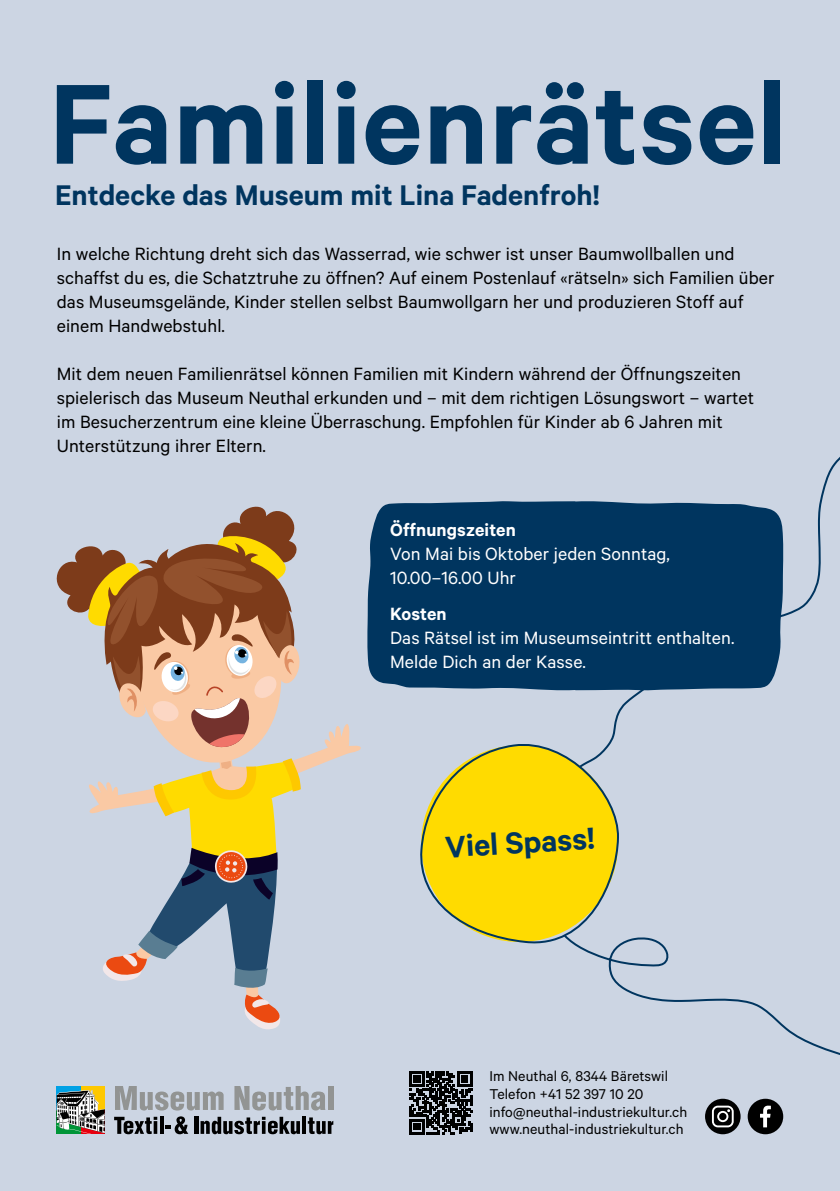
<style>
.page{position:relative;width:840px;height:1191px;background:#fff}
.page>*{position:absolute;margin:0;border:0;box-sizing:border-box;transform-origin:0 0}
.t1{font:600 128px "Calibre";letter-spacing:.01em;color:#00355f}
.t2{font:600 34.4px "Calibre";color:#00355f}
.t3{font:600 32px "Calibre";color:#00355f}
.t4{font:20px/24px "Calibre";letter-spacing:.005em;color:#000}
.t5{font:20px/24px "Calibre";letter-spacing:.005em;color:#fff}
.t6{font:600 20px "Calibre";letter-spacing:.005em;color:#fff}
.t7{font:16px/17.6px "Calibre";letter-spacing:.005em;color:#000}
</style>
<div class="page">
<div style="left:0;top:0;width:839px;height:1191px;background:#ccd5e3"></div>
<svg style="left:420px;top:744px;width:199px;height:200px"></svg>
<div style="left:81px;top:1086px;width:24px;height:24px;background:#fec800"></div>
<div style="left:57px;top:1086px;width:24px;height:24px;background:#00a1e5"></div>
<svg style="left:57px;top:1090px;width:48px;height:44px;background:#868770"></svg>
<svg style="left:115px;top:1086px;width:108px;height:24px"></svg>
<svg style="left:234px;top:1086px;width:91px;height:24px"></svg>
<div style="left:328px;top:1086px;width:5px;height:24px;background:#929493"></div>
<svg style="left:114px;top:1116px;width:43px;height:18px"></svg>
<svg style="left:153px;top:1121px;width:4px;height:12px"></svg>
<hr style="left:160px;top:1116px;width:3px;height:17px;background:#000">
<svg style="left:165px;top:1116px;width:23px;height:18px"></svg>
<hr style="left:194px;top:1116px;width:4px;height:17px;background:#000">
<svg style="left:200px;top:1116px;width:100px;height:18px"></svg>
<hr style="left:302px;top:1116px;width:4px;height:17px;background:#000">
<svg style="left:307px;top:1117px;width:26px;height:17px"></svg>
<svg style="left:704px;top:1098px;width:36px;height:36px"></svg>
<svg style="left:711px;top:1105px;width:22px;height:22px"></svg>
<div style="left:747px;top:1098px;width:35px;height:36px;background:#000;border-radius:50%"></div>
<svg style="left:760px;top:1105px;width:10px;height:22px"></svg>
<svg style="left:409px;top:1071px;width:63px;height:63px"></svg>
<svg style="left:57px;top:507px;width:303px;height:522px"></svg>
<svg style="left:561px;top:932px;width:278px;height:123px"></svg>
<svg style="left:577px;top:458px;width:262px;height:311px"></svg>
<div style="left:367px;top:501px;width:416px;height:190px;background:#00355f"></div>
<h1 class="t1" style="left:49px;top:48px;width:739px">Familienrätsel</h1>
<h3 class="t3" style="left:55px;top:176px;width:545px">Entdecke das Museum mit Lina Fadenfroh!</h3>
<p class="t4" style="left:57px;top:241px;width:719px">In welche Richtung dreht sich das Wasserrad, wie schwer ist unser Baumwollballen und schaffst du es, die Schatztruhe zu öffnen? Auf einem Postenlauf «rätseln» sich Familien über das Museumsgelände, Kinder stellen selbst Baumwollgarn her und produzieren Stoff auf einem Handwebstuhl.</p>
<p class="t4" style="left:57px;top:361px;width:698px">Mit dem neuen Familienrätsel können Familien mit Kindern während der Öffnungszeiten spielerisch das Museum Neuthal erkunden und – mit dem richtigen Lösungswort – wartet im Besucherzentrum eine kleine Überraschung. Empfohlen für Kinder ab 6 Jahren mit Unterstützung ihrer Eltern.</p>
<p class="t6" style="left:390px;top:518px;width:127px">Öffnungszeiten</p>
<p class="t5" style="left:390px;top:541px;width:281px">Von Mai bis Oktober jeden Sonntag,<br>10.00–16.00 Uhr</p>
<p class="t6" style="left:390px;top:601px;width:58px">Kosten</p>
<p class="t5" style="left:390px;top:624px;width:346px">Das Rätsel ist im Museumseintritt enthalten.<br>Melde Dich an der Kasse.</p>
<h2 class="t2" style="left:443px;top:827px;width:151px;rotate:-4deg">Viel Spass!</h2>
<p class="t7" style="left:489px;top:1067px;width:199px">Im Neuthal 6, 8344 Bäretswil<br>Telefon +41 52 397 10 20 info@neuthal-industriekultur.ch www.neuthal-industriekultur.ch</p>
</div>
